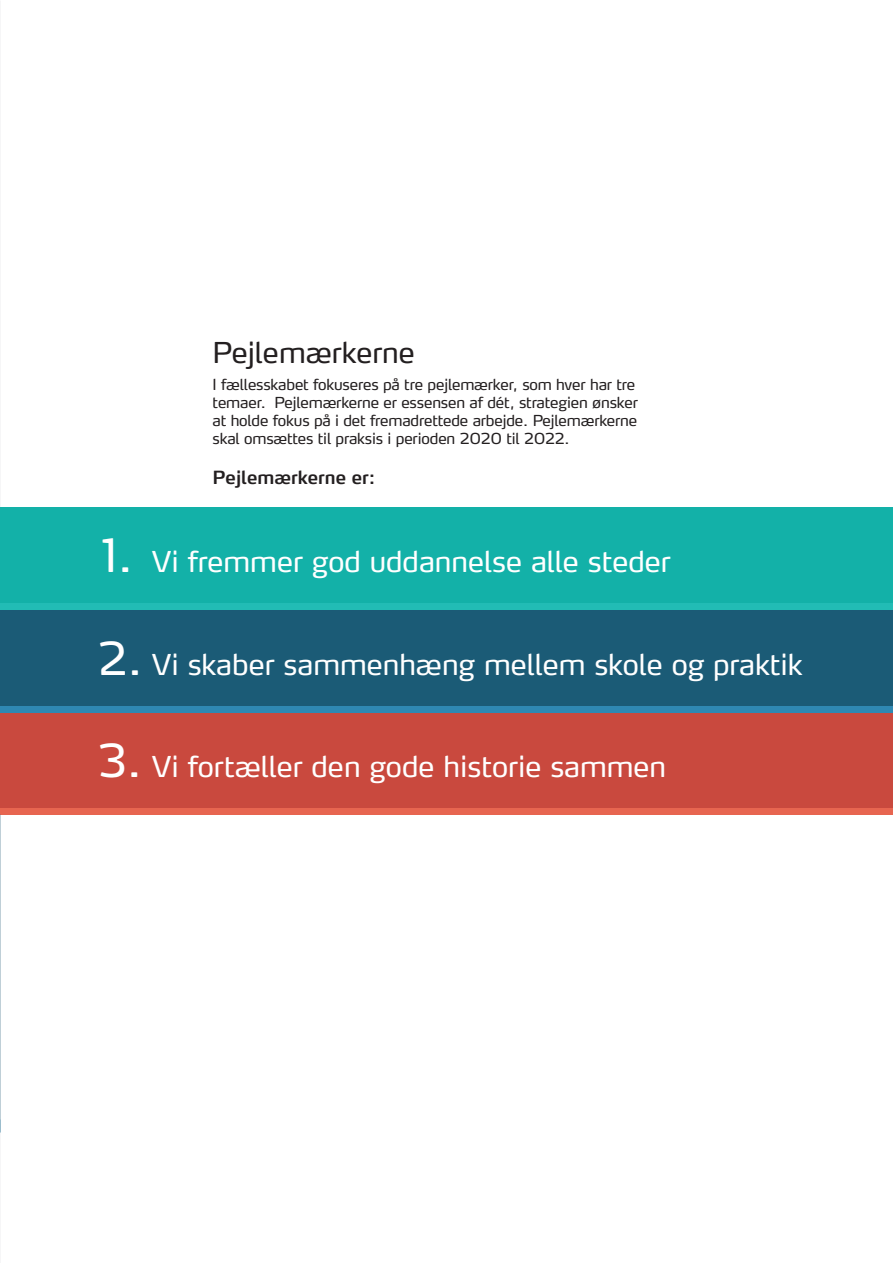
<style>
.page{position:relative;width:893px;height:1263px;background:#fff}
.page>*{position:absolute;margin:0;border:0;box-sizing:border-box;transform-origin:0 0}
.underrubrik{font:28.5px "Max LF";color:#fff}
.underrubrik-2{font:28.5px "Max LF";color:#231f20}
.fed_overskrift{font:600 18px "Max LF";color:#231f20}
.Brød{font:15px/18px "Max LF";letter-spacing:-.01em;color:#231f20}
.s1{font-size:45px}
</style>
<div class="page">
<div style="left:0;top:507px;width:893px;height:102px;background:#13b1a8"></div>
<div style="left:0;top:609px;width:893px;height:103px;background:#1b5b76"></div>
<div style="left:0;top:712px;width:893px;height:103px;background:#c9493e"></div>
<div style="left:0;top:603px;width:893px;height:6px;background:#22bcb5"></div>
<div style="left:0;top:706px;width:893px;height:6px;background:#2f88b2"></div>
<div style="left:0;top:809px;width:893px;height:6px;background:#e76550"></div>
<p class="underrubrik-2" style="left:213px;top:335px;width:204px">Pejlemærkerne</p>
<p class="Brød" style="left:213px;top:375px;width:427px">I fællesskabet fokuseres på tre pejlemærker, som hver har tre temaer. Pejlemærkerne er essensen af dét, strategien ønsker at holde fokus på i det fremadrettede arbejde. Pejlemærkerne skal omsættes til praksis i perioden 2020 til 2022.</p>
<p class="fed_overskrift" style="left:213px;top:466px;width:164px">Pejlemærkerne er:</p>
<p class="underrubrik" style="left:102px;top:543px;width:570px"><span class="s1">1.</span> Vi fremmer god uddannelse alle steder</p>
<p class="underrubrik" style="left:98px;top:646px;width:706px"><span class="s1">2.</span> Vi skaber sammenhæng mellem skole og praktik</p>
<p class="underrubrik" style="left:98px;top:749px;width:570px"><span class="s1">3.</span> Vi fortæller den gode historie sammen</p>
</div>
